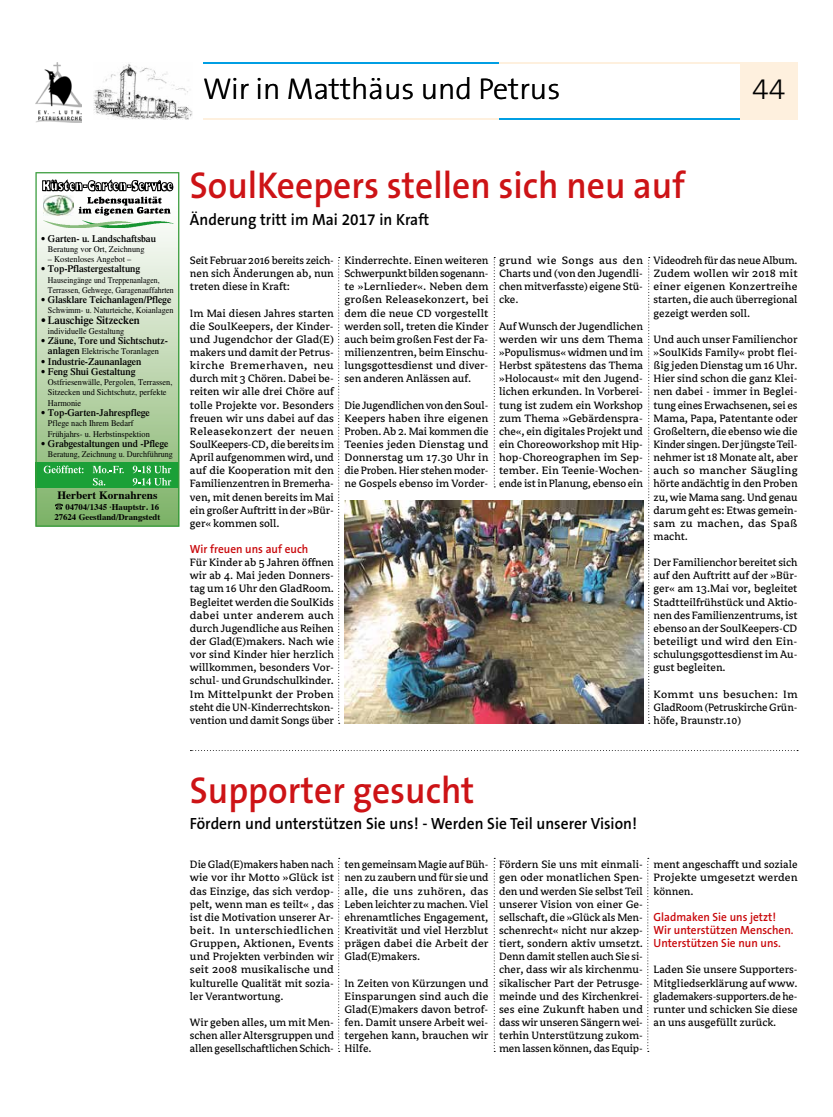
<style>
.page{position:relative;width:833px;height:1117px;background:#fff}
.page>*{position:absolute;margin:0;border:0;box-sizing:border-box;transform-origin:0 0}
.t1{font:600 37.5px "The Sans B6";color:#cd1316;scale:.95 1}
.t2{font:300 30px "The Sans B3";color:#000}
.t3{font:600 16.25px "The Sans B6";color:#000;scale:.95 1}
.t4{font:11.88px/13.1px "Avance";color:#000;text-align:justify}
.t5{font:11.88px/13.1px "Avance";color:#000;text-align:justify;scale:1.05 1}
.t6{font:600 11.88px/13.1px "The Sans B6";color:#c9070a;scale:.95 1}
.t7{font:600 11.25px "Times";color:#000;scale:.95 1}
.t8{font:700 11.25px "Times";color:#000}
.t9{font:600 10px "Times";color:#000;scale:.95 1}
.t10{font:8.75px/10.2px "Times";color:#000;scale:.95 1}
.t11{font:8.75px "Times";color:#000;scale:.93 1}
.t12{font:8.75px/10.2px "Times";color:#000;scale:.89 1}
.t13{font:700 8.75px/10.5px "Times";color:#000;text-align:right}
.s1{font-weight:600;font-size:10px}
</style>
<div class="page">
<svg style="left:35px;top:172px;width:144px;height:354px;background:#b0d0a9"></svg>
<img style="left:344px;top:500px;width:299px;height:223px">
<svg style="left:338px;top:257px;width:2px;height:466px"></svg>
<svg style="left:338px;top:857px;width:2px;height:194px"></svg>
<svg style="left:494px;top:857px;width:1px;height:194px"></svg>
<svg style="left:647px;top:857px;width:2px;height:194px"></svg>
<svg style="left:494px;top:257px;width:1px;height:230px"></svg>
<svg style="left:648px;top:257px;width:2px;height:466px"></svg>
<hr style="left:203px;top:62px;width:296px;height:2px;background:#009ee3">
<hr style="left:499px;top:118px;width:241px;height:1px;background:#009ee3">
<hr style="left:203px;top:118px;width:296px;height:1px;background:#fef0de">
<hr style="left:499px;top:62px;width:298px;height:2px;background:#fef0de">
<div style="left:740px;top:62px;width:57px;height:57px;background:#fef0de"></div>
<svg style="left:35px;top:62px;width:47px;height:61px"></svg>
<svg style="left:93px;top:64px;width:100px;height:56px"></svg>
<h2 class="t2" style="left:203px;top:74px;width:359px">Wir in Matthäus und Petrus</h2>
<h2 class="t2" style="left:752px;top:74px;width:35px">44</h2>
<p class="t9" style="left:41px;top:232px;width:123px">• Garten- u. Landschaftsbau</p>
<p class="t10" style="left:48px;top:244px;width:103px">Beratung vor Ort, Zeichnung</p>
<p class="t10" style="left:48px;top:254px;width:89px">– Kostenloses Angebot –</p>
<p class="t9" style="left:41px;top:263px;width:106px">• Top-Pflastergestaltung</p>
<p class="t12" style="left:48px;top:274px;width:143px">Hauseingänge und Treppenanlagen,<br>Terrassen, Gehwege, Garagenauffahrten</p>
<p class="t9" style="left:41px;top:294px;width:139px">• Glasklare Teichanlagen/Pflege</p>
<p class="t11" style="left:48px;top:305px;width:136px">Schwimm- u. Naturteiche, Koianlagen</p>
<p class="t7" style="left:41px;top:313px;width:106px">• Lauschige Sitzecken</p>
<p class="t11" style="left:48px;top:326px;width:83px">individuelle Gestaltung</p>
<p class="t9" style="left:41px;top:335px;width:135px">• Zäune, Tore und Sichtschutz-</p>
<p class="t10" style="left:48px;top:346px;width:118px"><span class="s1">anlagen</span> Elektrische Toranlagen</p>
<p class="t9" style="left:41px;top:355px;width:107px">• Industrie-Zaunanlagen</p>
<p class="t9" style="left:41px;top:365px;width:101px">• Feng Shui Gestaltung</p>
<p class="t10" style="left:48px;top:377px;width:132px">Ostfriesenwälle, Pergolen, Terrassen,<br>Sitzecken und Sichtschutz, perfekte<br>Harmonie</p>
<p class="t9" style="left:41px;top:406px;width:116px">• Top-Garten-Jahrespflege</p>
<p class="t10" style="left:48px;top:418px;width:109px">Pflege nach Ihrem Bedarf<br>Frühjahrs- u. Herbstinspektion</p>
<p class="t9" style="left:41px;top:437px;width:136px">• Grabgestaltungen und -Pflege</p>
<p class="t11" style="left:48px;top:449px;width:136px">Beratung, Zeichnung u. Durchführung</p>
<p class="t8" style="left:57px;top:484px;width:101px">Herbert Kornahrens</p>
<p class="t13" style="left:54px;top:500px;width:107px">04704/1345 ·Hauptstr. 16<br>27624 Geestland/Drangstedt</p>
<h1 class="t1" style="left:190px;top:166px;width:522px">SoulKeepers stellen sich neu auf</h1>
<h3 class="t3" style="left:190px;top:211px;width:253px">Änderung tritt im Mai 2017 in Kraft</h3>
<p class="t4" style="left:190px;top:254px;width:145px">Seit Februar 2016 bereits zeich&shy;nen sich Änderungen ab, nun treten diese in Kraft:</p>
<p class="t4" style="left:190px;top:306px;width:145px">Im Mai diesen Jahres starten die SoulKeepers, der Kinder&shy;und Jugendchor der Glad(E) makers und damit der Petrus&shy;kirche Bremerhaven, neu durch mit 3 Chören. Dabei be&shy;reiten wir alle drei Chöre auf tolle Projekte vor. Besonders freuen wir uns dabei auf das Releasekonzert der neuen SoulKeepers-CD, die bereits im April aufgenommen wird, und auf die Kooperation mit den Familienzentren in Bremerha&shy;ven, mit denen bereits im Mai ein großer Auftritt in der »Bür&shy;ger« kommen soll.</p>
<p class="t6" style="left:190px;top:542px;width:126px">Wir freuen uns auf euch</p>
<p class="t4" style="left:190px;top:556px;width:145px">Für Kinder ab 5 Jahren öffnen wir ab 4. Mai jeden Donners&shy;tag um 16 Uhr den GladRoom.<br>Begleitet werden die SoulKids dabei unter anderem auch durch Jugendliche aus Reihen der Glad(E)makers. Nach wie vor sind Kinder hier herzlich willkommen, besonders Vor&shy;schul- und Grundschulkinder.<br>Im Mittelpunkt der Proben steht die UN-Kinderrechtskon&shy;vention und damit Songs über</p>
<p class="t4" style="left:344px;top:254px;width:145px">Kinderrechte. Einen weiteren Schwerpunkt bilden sogenann&shy;te »Lernlieder«. Neben dem großen Releasekonzert, bei dem die neue CD vorgestellt werden soll, treten die Kinder auch beim großen Fest der Fa&shy;milienzentren, beim Einschu&shy;lungsgottesdienst und diver&shy;sen anderen Anlässen auf.</p>
<p class="t4" style="left:344px;top:398px;width:145px">Die Jugendlichen von den Soul-Keepers haben ihre eigenen Proben. Ab 2. Mai kommen die Teenies jeden Dienstag und Donnerstag um 17.30 Uhr in die Proben. Hier stehen moder&shy;ne Gospels ebenso im Vorder-</p>
<p class="t5" style="left:499px;top:254px;width:139px">grund wie Songs aus den Charts und (von den Jugendli&shy;chen mitverfasste) eigene Stü&shy;cke.</p>
<p class="t4" style="left:499px;top:320px;width:145px">Auf Wunsch der Jugendlichen werden wir uns dem Thema »Populismus« widmen und im Herbst spätestens das Thema »Holocaust« mit den Jugend&shy;lichen erkunden. In Vorberei&shy;tung ist zudem ein Workshop zum Thema »Gebärdenspra&shy;che«, ein digitales Projekt und ein Choreoworkshop mit Hip&shy;hop-Choreographen im Sep&shy;tember. Ein Teenie-Wochen&shy;ende ist in Planung, ebenso ein</p>
<p class="t4" style="left:653px;top:254px;width:145px">Videodreh für das neue Album.<br>Zudem wollen wir 2018 mit einer eigenen Konzertreihe starten, die auch überregional gezeigt werden soll.</p>
<p class="t4" style="left:653px;top:333px;width:145px">Und auch unser Familienchor »SoulKids Family« probt flei&shy;ßig jeden Dienstag um 16 Uhr.<br>Hier sind schon die ganz Klei&shy;nen dabei - immer in Beglei&shy;tung eines Erwachsenen, sei es Mama, Papa, Patentante oder Großeltern, die ebenso wie die Kinder singen. Der jüngste Teil&shy;nehmer ist 18 Monate alt, aber auch so mancher Säugling hörte andächtig in den Proben zu, wie Mama sang. Und genau darum geht es: Etwas gemein&shy;sam zu machen, das Spaß macht.</p>
<p class="t4" style="left:653px;top:556px;width:145px">Der Familienchor bereitet sich auf den Auftritt auf der »Bür&shy;ger« am 13.Mai vor, begleitet Stadtteilfrühstück und Aktio&shy;nen des Familienzentrums, ist ebenso an der SoulKeepers-CD beteiligt und wird den Ein&shy;schulungsgottesdienst im Au&shy;gust begleiten.</p>
<p class="t5" style="left:653px;top:687px;width:139px">Kommt uns besuchen: Im GladRoom (Petruskirche Grün&shy;höfe, Braunstr.10)</p>
<h1 class="t1" style="left:190px;top:770px;width:301px">Supporter gesucht</h1>
<h3 class="t3" style="left:190px;top:814px;width:472px">Fördern und unterstützen Sie uns! - Werden Sie Teil unserer Vision!</h3>
<p class="t4" style="left:190px;top:858px;width:145px">Die Glad(E)makers haben nach wie vor ihr Motto »Glück ist das Einzige, das sich verdop&shy;pelt, wenn man es teilt« , das ist die Motivation unserer Ar&shy;beit. In unterschiedlichen Gruppen, Aktionen, Events und Projekten verbinden wir seit 2008 musikalische und kulturelle Qualität mit sozia&shy;ler Verantwortung.</p>
<p class="t4" style="left:190px;top:1015px;width:145px">Wir geben alles, um mit Men&shy;schen aller Altersgruppen und allen gesellschaftlichen Schich-</p>
<p class="t4" style="left:344px;top:858px;width:145px">ten gemeinsam Magie auf Büh&shy;nen zu zaubern und für sie und alle, die uns zuhören, das Leben leichter zu machen. Viel ehrenamtliches Engagement, Kreativität und viel Herzblut prägen dabei die Arbeit der Glad(E)makers.</p>
<p class="t4" style="left:344px;top:976px;width:145px">In Zeiten von Kürzungen und Einsparungen sind auch die Glad(E)makers davon betrof&shy;fen. Damit unsere Arbeit wei&shy;tergehen kann, brauchen wir Hilfe.</p>
<p class="t4" style="left:499px;top:858px;width:145px">Fördern Sie uns mit einmali&shy;gen oder monatlichen Spen&shy;den und werden Sie selbst Teil unserer Vision von einer Ge&shy;sellschaft, die »Glück als Men&shy;schenrecht« nicht nur akzep&shy;tiert, sondern aktiv umsetzt.<br>Denn damit stellen auch Sie si&shy;cher, dass wir als kirchenmu&shy;sikalischer Part der Petrusge&shy;meinde und des Kirchenkrei&shy;ses eine Zukunft haben und dass wir unseren Sängern wei&shy;terhin Unterstützung zukom&shy;men lassen können, das Equip-</p>
<p class="t4" style="left:653px;top:858px;width:145px">ment angeschafft und soziale Projekte umgesetzt werden können.</p>
<p class="t6" style="left:653px;top:910px;width:149px">Gladmaken Sie uns jetzt!<br>Wir unterstützen Menschen.<br>Unterstützen Sie nun uns.</p>
<p class="t4" style="left:653px;top:963px;width:145px">Laden Sie unsere Supporters-Mitgliedserklärung auf www. glademakers-supporters.de he&shy;runter und schicken Sie diese an uns ausgefüllt zurück.</p>
</div>
